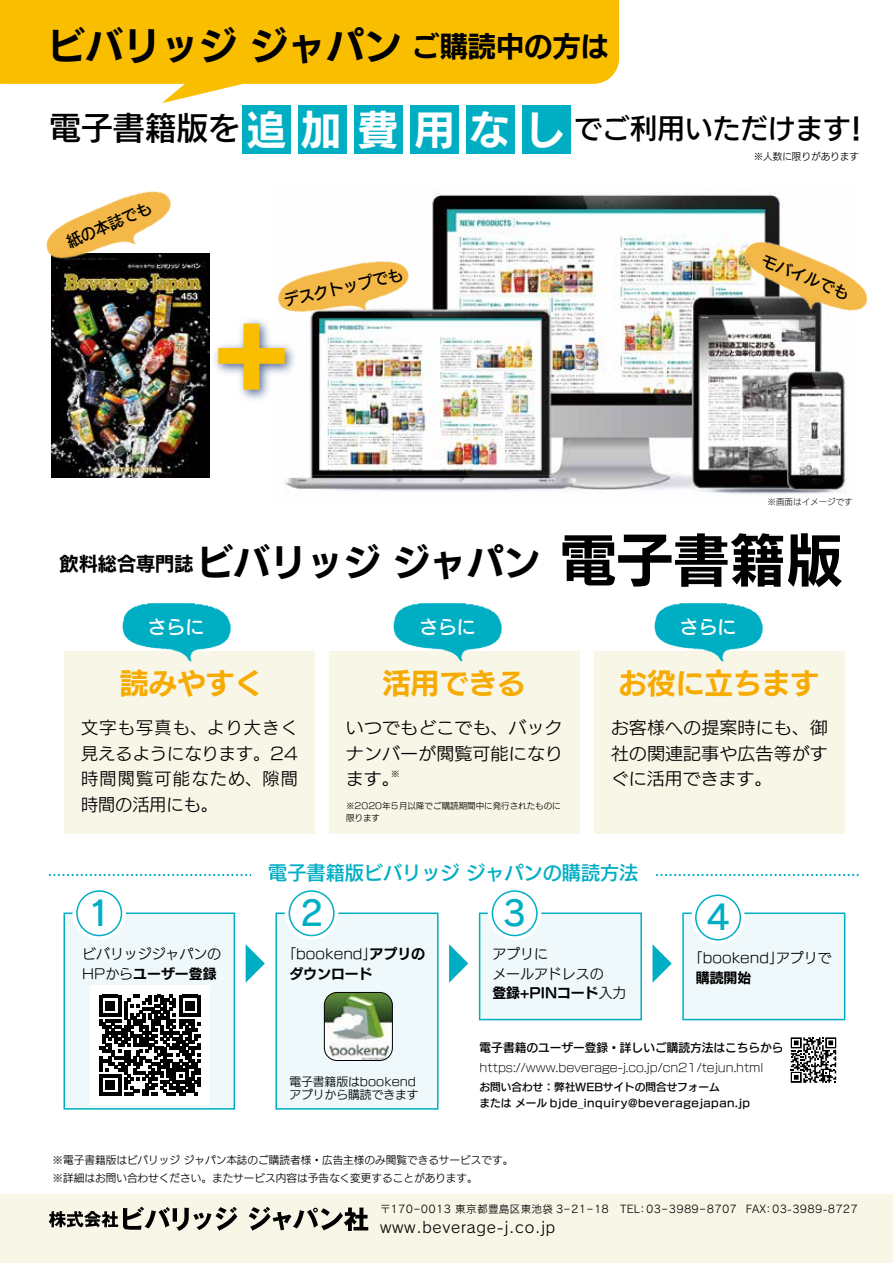
<style>
.page{position:relative;width:893px;height:1263px;background:#fff}
.page>*{position:absolute;margin:0;border:0;box-sizing:border-box;transform-origin:0 0}
.t1{font:37.95px "New Rodin Pro B";color:#000}
.t2{font:36.75px "New Rodin Pro B";color:#000}
.t3{font:34.05px "Rodin Pro DB";color:#00aec4}
.t4{font:31.8px "New Rodin Pro DB";color:#000}
.t5{font:28.65px "New Rodin Pro B";color:#f7ab00}
.t6{font:27.6px "New Rodin Pro DB";color:#000}
.t7{font:19.2px "New Rodin Pro DB";color:#00aec4}
.t8{font:18.75px "New Rodin Pro DB";color:#fff}
.t9{font:16.95px/25.5px "New Rodin Pro M";letter-spacing:.005em;color:#000;text-align:justify;scale:1.06 1}
.t10{font:16.95px/25.5px "New Rodin Pro M";letter-spacing:.005em;color:#000;text-align:justify}
.t11{font:15.75px "New Rodin Pro DB";color:#000;scale:.96 1}
.t12{font:15.6px "New Rodin Pro DB";color:#000}
.t13{font:15.45px "Rodin Pro M";letter-spacing:.05em;color:#000}
.t14{font:13.8px/19.5px "New Rodin Pro M";color:#000}
.t15{font:13.8px "New Rodin Pro B";color:#000}
.t16{font:11.7px "New Rodin Pro L";color:#000}
.t17{font:11.7px "New Rodin Pro DB";color:#000}
.t18{font:11.7px/13.5px "New Rodin Pro M";color:#000}
.t19{font:10.65px/17.2px "New Rodin Pro M";color:#000}
.t20{font:10.65px/16.5px "New Rodin Pro DB";color:#000}
.t21{font:10.65px "Rodin Pro M";letter-spacing:.025em;color:#000}
.t22{font:9.6px "New Rodin Pro M";color:#000}
.t23{font:8.55px/12px "New Rodin Pro M";color:#000}
.t24{font:8.55px "New Rodin Pro L";color:#000}
.t25{font:8.55px "New Rodin Pro M";color:#000;scale:1.06 1}
.s1{font-size:28.2px}
.s2{font-family:"New Rodin Pro B";font-size:40.2px;color:#fff}
.s3{font-size:19.2px}
.s4{font-size:56.4px}
.s5{font-family:"New Rodin Pro M"}
.s6{font-family:"New Rodin Pro B"}
</style>
<div class="page">
<div style="left:0;top:1194px;width:893px;height:69px;background:#f8f6e7"></div>
<svg style="left:49px;top:1206px;width:319px;height:25px"></svg>
<img style="left:51px;top:254px;width:158px;height:223px">
<img style="left:285px;top:191px;width:561px;height:303px">
<img style="left:278px;top:251px;width:141px;height:84px">
<img style="left:46px;top:191px;width:140px;height:92px">
<img style="left:729px;top:231px;width:139px;height:103px">
<img style="left:208px;top:314px;width:93px;height:92px">
<svg style="left:218px;top:324px;width:67px;height:66px"></svg>
<svg style="left:50px;top:874px;width:809px;height:2px"></svg>
<div style="left:594px;top:651px;width:251px;height:183px;background:#f8f6e7"></div>
<img style="left:654px;top:603px;width:109px;height:59px">
<div style="left:64px;top:651px;width:251px;height:183px;background:#f8f6e7"></div>
<img style="left:122px;top:603px;width:109px;height:59px">
<div style="left:329px;top:651px;width:251px;height:183px;background:#f8f6e7"></div>
<img style="left:393px;top:603px;width:109px;height:59px">
<div style="left:242px;top:105px;width:49px;height:49px;background:#00aec4"></div>
<div style="left:298px;top:105px;width:49px;height:49px;background:#00aec4"></div>
<div style="left:354px;top:105px;width:49px;height:49px;background:#00aec4"></div>
<div style="left:410px;top:105px;width:49px;height:49px;background:#00aec4"></div>
<div style="left:466px;top:105px;width:49px;height:49px;background:#00aec4"></div>
<div style="left:522px;top:105px;width:49px;height:49px;background:#00aec4"></div>
<div style="left:0;top:0;width:619px;height:84px;background:#fabe00"></div>
<svg style="left:162px;top:74px;width:121px;height:29px"></svg>
<div style="left:64px;top:913px;width:170px;height:196px;background:#eff8fa"></div>
<div style="left:63px;top:912px;width:172px;height:198px;border:2px solid #00aec4"></div>
<div style="left:90px;top:986px;width:120px;height:119px;background:#fff"></div>
<div style="left:77px;top:891px;width:44px;height:44px;background:#fff;border-radius:50%"></div>
<div style="left:72px;top:886px;width:54px;height:54px;border:9px solid #fff;border-radius:50%"></div>
<div style="left:76px;top:890px;width:46px;height:46px;border:2px solid #00aec4;border-radius:50%"></div>
<div style="left:480px;top:913px;width:161px;height:106px;background:#eff8fa"></div>
<div style="left:479px;top:912px;width:163px;height:108px;border:2px solid #00aec4"></div>
<div style="left:492px;top:891px;width:45px;height:44px;background:#fff;border-radius:50%"></div>
<div style="left:488px;top:886px;width:53px;height:54px;border:9px solid #fff;border-radius:50%"></div>
<div style="left:492px;top:890px;width:46px;height:46px;border:2px solid #00aec4;border-radius:50%"></div>
<div style="left:683px;top:913px;width:162px;height:106px;background:#eff8fa"></div>
<div style="left:682px;top:912px;width:163px;height:108px;border:2px solid #00aec4"></div>
<div style="left:696px;top:895px;width:44px;height:45px;background:#fff;border-radius:50%"></div>
<div style="left:691px;top:891px;width:54px;height:53px;border:9px solid #fff;border-radius:50%"></div>
<div style="left:695px;top:894px;width:46px;height:46px;border:2px solid #00aec4;border-radius:50%"></div>
<div style="left:276px;top:913px;width:162px;height:196px;background:#eff8fa"></div>
<div style="left:275px;top:912px;width:163px;height:198px;border:2px solid #00aec4"></div>
<img style="left:324px;top:992px;width:68px;height:68px">
<div style="left:324px;top:992px;width:68px;height:68px;border:1px solid #000;border-radius:13px"></div>
<div style="left:289px;top:891px;width:45px;height:44px;background:#fff;border-radius:50%"></div>
<div style="left:285px;top:886px;width:53px;height:54px;border:9px solid #fff;border-radius:50%"></div>
<div style="left:289px;top:890px;width:46px;height:46px;border:2px solid #00aec4;border-radius:50%"></div>
<svg style="left:246px;top:944px;width:19px;height:39px"></svg>
<svg style="left:449px;top:944px;width:19px;height:39px"></svg>
<svg style="left:652px;top:944px;width:20px;height:39px"></svg>
<div style="left:252px;top:857px;width:403px;height:32px;background:#fff"></div>
<svg style="left:791px;top:1037px;width:45px;height:46px"></svg>
<svg style="left:100px;top:995px;width:100px;height:101px"></svg>
<h1 class="t1" style="left:47px;top:13px;width:563px">ビバリッジ ジャパン<span class="s1">ご購読中の方は</span></h1>
<h3 class="t4" style="left:49px;top:101px;width:517px">電子書籍版を<span class="s2">追 加費用 なし</span></h3>
<h3 class="t6" style="left:574px;top:105px;width:297px">でご利用いただけます！</h3>
<p class="t22" style="left:754px;top:148px;width:107px">※人数に限りがあります</p>
<h3 class="t11" style="left:62px;top:230px;width:96px;rotate:-23deg">紙の本誌でも</h3>
<h3 class="t11" style="left:281px;top:288px;width:128px;rotate:-13deg">デスクトップでも</h3>
<h3 class="t12" style="left:767px;top:247px;width:95px;rotate:22deg">モバイルでも</h3>
<p class="t24" style="left:768px;top:494px;width:87px">※画面はイメージです</p>
<h2 class="t2" style="left:60px;top:530px;width:784px"><span class="s3">飲料総合専門誌</span>ビバリッジ ジャパン<span class="s4">電子書籍版</span></h2>
<h3 class="t8" style="left:148px;top:610px;width:58px">さらに</h3>
<h3 class="t5" style="left:120px;top:659px;width:145px">読みやすく</h3>
<h3 class="t10" style="left:81px;top:713px;width:218px">文字も写真も、より大きく見えるようになります。24時間閲覧可能なため、隙間時間の活用にも。</h3>
<h3 class="t8" style="left:419px;top:610px;width:58px">さらに</h3>
<h3 class="t5" style="left:382px;top:659px;width:145px">活用できる</h3>
<h3 class="t9" style="left:346px;top:713px;width:206px">いつでもどこでも、バックナンバーが閲覧可能になります。</h3>
<p class="t25" style="left:391px;top:767px;width:10px">※</p>
<p class="t23" style="left:346px;top:799px;width:216px">※2020年５月以降でご購読期間中に発行されたものに限ります</p>
<h3 class="t8" style="left:680px;top:610px;width:58px">さらに</h3>
<h3 class="t5" style="left:618px;top:659px;width:202px">お役に立ちます</h3>
<h3 class="t9" style="left:611px;top:713px;width:206px">お客様への提案時にも、御社の関連記事や広告等がすぐに活用できます。</h3>
<h3 class="t3" style="left:87px;top:891px;width:25px">1</h3>
<p class="t14" style="left:82px;top:943px;width:140px">ビバリッジジャパンの</p>
<p class="t15" style="left:82px;top:961px;width:136px"><span class="s5">HPから</span>ユーザー登録</p>
<h3 class="t7" style="left:268px;top:856px;width:372px">電子書籍版ビバリッジ ジャパンの購読方法</h3>
<h3 class="t3" style="left:300px;top:891px;width:25px">2</h3>
<p class="t14" style="left:282px;top:943px;width:144px">「bookend」<span class="s6">アプリの</span></p>
<p class="t15" style="left:289px;top:961px;width:85px">ダウンロード</p>
<h3 class="t3" style="left:503px;top:891px;width:25px">3</h3>
<p class="t14" style="left:492px;top:943px;width:113px">アプリに<br>メールアドレスの</p>
<p class="t15" style="left:492px;top:981px;width:136px">登録+PINコード<span class="s5">入力</span></p>
<h3 class="t3" style="left:706px;top:895px;width:25px">4</h3>
<p class="t14" style="left:689px;top:947px;width:144px">「bookend」アプリで</p>
<p class="t15" style="left:696px;top:966px;width:57px">購読開始</p>
<p class="t18" style="left:289px;top:1073px;width:131px">電子書籍版はbookendアプリから購読できます</p>
<p class="t17" style="left:480px;top:1037px;width:306px">電子書籍のユーザー登録・詳しいご購読方法はこちらから</p>
<p class="t16" style="left:480px;top:1058px;width:285px">https://www.beverage-j.co.jp/cn21/tejun.html</p>
<p class="t20" style="left:480px;top:1077px;width:272px">お問い合わせ：弊社WEBサイトの問合せフォーム<br>または メール bjde_inquiry@beveragejapan.jp</p>
<p class="t19" style="left:53px;top:1151px;width:462px">※電子書籍版はビバリッジ ジャパン本誌のご購読者様・広告主様のみ閲覧できるサービスです。※詳細はお問い合わせください。またサービス内容は予告なく変更することがあります。</p>
<p class="t21" style="left:380px;top:1202px;width:479px">〒170-0013 東京都豊島区東池袋 3-21-18 TEL：03-3989-8707 FAX：03-3989-8727</p>
<h3 class="t13" style="left:380px;top:1217px;width:177px">www.beverage-j.co.jp</h3>
</div>
